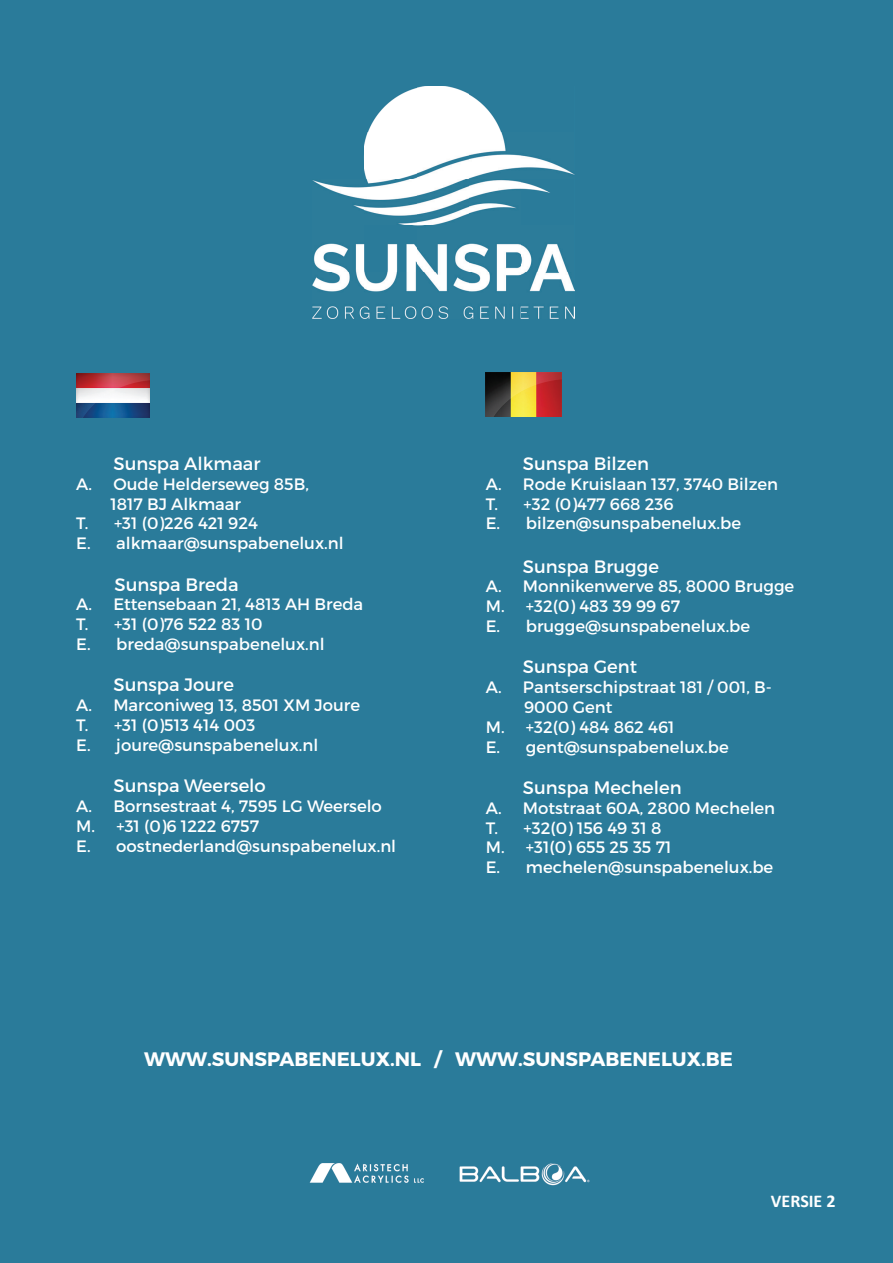
<style>
.page{position:relative;width:893px;height:1263px;background:#2a7b9a}
.page>*{position:absolute;margin:0;border:0;box-sizing:border-box;transform-origin:0 0}
.t1{font:700 19.5px "Montserrat";color:#fff}
.t2{font:18px "Montserrat";color:#fff}
.t3{font:700 18px "Calibri";color:#fff}
.t4{font:16.5px/19.8px "Montserrat";color:#fff}
</style>
<div class="page">
<img style="left:309px;top:1163px;width:281px;height:23px">
<img style="left:313px;top:86px;width:261px;height:233px">
<img style="left:76px;top:374px;width:74px;height:43px">
<img style="left:486px;top:373px;width:75px;height:43px">
<p class="t2" style="left:113px;top:452px;width:149px">Sunspa Alkmaar</p>
<p class="t4" style="left:76px;top:474px;width:234px">A. Oude Helderseweg 85B,</p>
<p class="t4" style="left:110px;top:494px;width:132px">1817 BJ Alkmaar</p>
<p class="t4" style="left:76px;top:513px;width:183px">T. +31 (0)226 421 924</p>
<p class="t4" style="left:76px;top:533px;width:269px">E. alkmaar@sunspabenelux.nl</p>
<p class="t2" style="left:115px;top:573px;width:125px">Sunspa Breda</p>
<p class="t4" style="left:76px;top:594px;width:288px">A. Ettensebaan 21, 4813 AH Breda<br>T. +31 (0)76 522 83 10<br>E. breda@sunspabenelux.nl</p>
<p class="t2" style="left:113px;top:674px;width:122px">Sunspa Joure</p>
<p class="t4" style="left:76px;top:695px;width:285px">A. Marconiweg 13, 8501 XM Joure<br>T. +31 (0)513 414 003<br>E. joure@sunspabenelux.nl</p>
<p class="t2" style="left:113px;top:775px;width:154px">Sunspa Weerselo</p>
<p class="t4" style="left:76px;top:796px;width:321px">A. Bornsestraat 4, 7595 LG Weerselo<br>M. +31 (0)6 1222 6757<br>E. oostnederland@sunspabenelux.nl</p>
<p class="t2" style="left:523px;top:452px;width:127px">Sunspa Bilzen</p>
<p class="t4" style="left:486px;top:474px;width:294px">A. Rode Kruislaan 137, 3740 Bilzen<br>T. +32 (0)477 668 236<br>E. bilzen@sunspabenelux.be</p>
<p class="t2" style="left:523px;top:555px;width:137px">Sunspa Brugge</p>
<p class="t4" style="left:486px;top:576px;width:310px">A. Monnikenwerve 85, 8000 Brugge<br>M. +32(0) 483 39 99 67<br>E. brugge@sunspabenelux.be</p>
<p class="t2" style="left:523px;top:656px;width:116px">Sunspa Gent</p>
<p class="t4" style="left:486px;top:677px;width:288px">A. Pantserschipstraat 181 / 001, B-</p>
<p class="t4" style="left:524px;top:697px;width:90px">9000 Gent</p>
<p class="t4" style="left:486px;top:717px;width:190px">M. +32(0) 484 862 461</p>
<p class="t4" style="left:486px;top:737px;width:244px">E. gent@sunspabenelux.be</p>
<p class="t2" style="left:523px;top:776px;width:160px">Sunspa Mechelen</p>
<p class="t4" style="left:486px;top:798px;width:291px">A. Motstraat 60A, 2800 Mechelen<br>T. +32(0) 156 49 31 8<br>M. +31(0) 655 25 35 71<br>E. mechelen@sunspabenelux.be</p>
<p class="t1" style="left:144px;top:1047px;width:590px">WWW.SUNSPABENELUX.NL / WWW.SUNSPABENELUX.BE</p>
<p class="t3" style="left:771px;top:1188px;width:66px">VERSIE 2</p>
</div>
